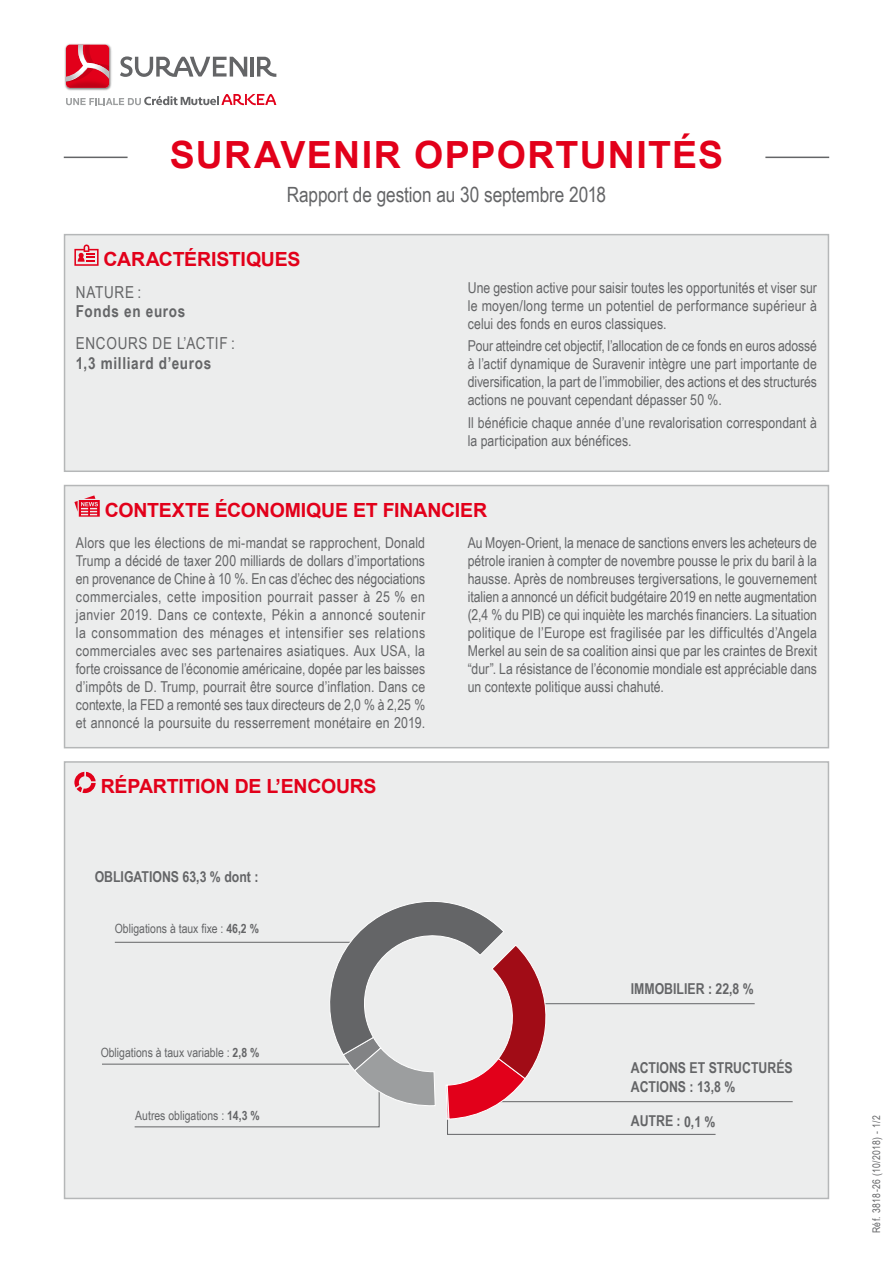
<style>
.page{position:relative;width:893px;height:1263px;background:#fff}
.page>*{position:absolute;margin:0;border:0;box-sizing:border-box;transform-origin:0 0}
.t1{font:700 37.5px "Arial";letter-spacing:.035em;color:#e2001a}
.t2{font:21px "Arial Narrow";letter-spacing:-.005em;color:#646567}
.t3{font:700 19.5px "Arial";letter-spacing:-.01em;color:#e2001a}
.t4{font:700 16.5px "Arial Narrow";letter-spacing:.045em;color:#646567}
.t5{font:16.5px "Arial Narrow";letter-spacing:.045em;color:#646567}
.t6{font:15px/18px "Arial Narrow";letter-spacing:.005em;color:#646567;text-align:justify}
.t7{font:700 15px/18.8px "Arial Narrow";color:#646567}
.t8{font:12.75px "Arial Narrow";color:#646567}
.t9{font:10.5px "Arial Narrow";letter-spacing:.03em;color:#646567}
.s1{font-weight:700}
</style>
<div class="page">
<div style="left:64px;top:761px;width:765px;height:438px;background:#eceded;border:2px solid #b5b7b8"></div>
<hr style="left:250px;top:57px;width:4px;height:20px;background:#646567">
<svg style="left:257px;top:57px;width:19px;height:20px"></svg>
<svg style="left:120px;top:56px;width:127px;height:21px"></svg>
<svg style="left:66px;top:94px;width:210px;height:11px"></svg>
<img style="left:64px;top:44px;width:48px;height:47px">
<svg style="left:66px;top:45px;width:43px;height:23px"></svg>
<img style="left:66px;top:68px;width:43px;height:20px">
<div style="left:65px;top:485px;width:763px;height:263px;background:#eceded"></div>
<div style="left:64px;top:485px;width:765px;height:263px;border:2px solid #b5b7b8"></div>
<hr style="left:64px;top:157px;width:64px;height:1px;background:#646567">
<hr style="left:765px;top:157px;width:64px;height:1px;background:#646567">
<hr style="left:536px;top:1003px;width:219px;height:1px;background:#646567">
<hr style="left:115px;top:942px;width:236px;height:1px;background:#646567">
<hr style="left:102px;top:1064px;width:259px;height:1px;background:#646567">
<hr style="left:475px;top:1101px;width:318px;height:1px;background:#646567">
<svg style="left:134px;top:901px;width:582px;height:234px"></svg>
<div style="left:65px;top:235px;width:763px;height:236px;background:#eceded"></div>
<div style="left:64px;top:234px;width:765px;height:238px;border:2px solid #b5b7b8"></div>
<svg style="left:74px;top:495px;width:26px;height:22px"></svg>
<svg style="left:74px;top:244px;width:25px;height:22px"></svg>
<svg style="left:74px;top:772px;width:22px;height:21px"></svg>
<h1 class="t1" style="left:170px;top:133px;width:555px">SURAVENIR OPPORTUNITÉS</h1>
<h2 class="t2" style="left:287px;top:183px;width:321px">Rapport de gestion au 30 septembre 2018</h2>
<h3 class="t3" style="left:104px;top:248px;width:198px">CARACTÉRISTIQUES</h3>
<p class="t5" style="left:76px;top:282px;width:67px">NATURE :</p>
<p class="t4" style="left:76px;top:302px;width:111px">Fonds en euros</p>
<p class="t5" style="left:76px;top:334px;width:160px">ENCOURS DE L’ACTIF :</p>
<p class="t4" style="left:76px;top:353px;width:137px">1,3 milliard d’euros</p>
<p class="t6" style="left:468px;top:279px;width:351px">Une gestion active pour saisir toutes les opportunités et viser sur le moyen/long terme un potentiel de performance supérieur à celui des fonds en euros classiques.</p>
<p class="t6" style="left:468px;top:337px;width:351px">Pour atteindre cet objectif, l’allocation de ce fonds en euros adossé à l’actif dynamique de Suravenir intègre une part importante de diversification, la part de l’immobilier, des actions et des structurés actions ne pouvant cependant dépasser 50 %.</p>
<p class="t6" style="left:468px;top:413px;width:351px">Il bénéficie chaque année d’une revalorisation correspondant à la participation aux bénéfices.</p>
<h3 class="t3" style="left:105px;top:499px;width:384px">CONTEXTE ÉCONOMIQUE ET FINANCIER</h3>
<p class="t6" style="left:76px;top:534px;width:351px">Alors que les élections de mi-mandat se rapprochent, Donald Trump a décidé de taxer 200 milliards de dollars d’importations en provenance de Chine à 10 %. En cas d’échec des négociations commerciales, cette imposition pourrait passer à 25 % en janvier 2019. Dans ce contexte, Pékin a annoncé soutenir la consommation des ménages et intensifier ses relations commerciales avec ses partenaires asiatiques. Aux USA, la forte croissance de l’économie américaine, dopée par les baisses d’impôts de D. Trump, pourrait être source d’inflation. Dans ce contexte, la FED a remonté ses taux directeurs de 2,0 % à 2,25 % et annoncé la poursuite du resserrement monétaire en 2019.</p>
<p class="t6" style="left:468px;top:534px;width:351px">Au Moyen-Orient, la menace de sanctions envers les acheteurs de pétrole iranien à compter de novembre pousse le prix du baril à la hausse. Après de nombreuses tergiversations, le gouvernement italien a annoncé un déficit budgétaire 2019 en nette augmentation (2,4 % du PIB) ce qui inquiète les marchés financiers. La situation politique de l’Europe est fragilisée par les difficultés d’Angela Merkel au sein de sa coalition ainsi que par les craintes de Brexit “dur”. La résistance de l’économie mondiale est appréciable dans un contexte politique aussi chahuté.</p>
<h3 class="t3" style="left:101px;top:775px;width:277px">RÉPARTITION DE L’ENCOURS</h3>
<p class="t7" style="left:95px;top:867px;width:165px">OBLIGATIONS 63,3 % dont :</p>
<p class="t8" style="left:115px;top:921px;width:146px">Obligations à taux fixe : <span class="s1">46,2 %</span></p>
<p class="t8" style="left:101px;top:1045px;width:160px">Obligations à taux variable : <span class="s1">2,8 %</span></p>
<p class="t8" style="left:135px;top:1108px;width:126px">Autres obligations : <span class="s1">14,3 %</span></p>
<p class="t7" style="left:631px;top:979px;width:125px">IMMOBILIER : 22,8 %</p>
<p class="t7" style="left:631px;top:1058px;width:163px">ACTIONS ET STRUCTURÉS<br>ACTIONS : 13,8 %</p>
<p class="t7" style="left:631px;top:1111px;width:86px">AUTRE : 0,1 %</p>
<p class="t9" style="left:870px;top:1233px;width:120px;rotate:-90deg">Réf. 3818-26 (10/2018) - 1/2</p>
</div>
